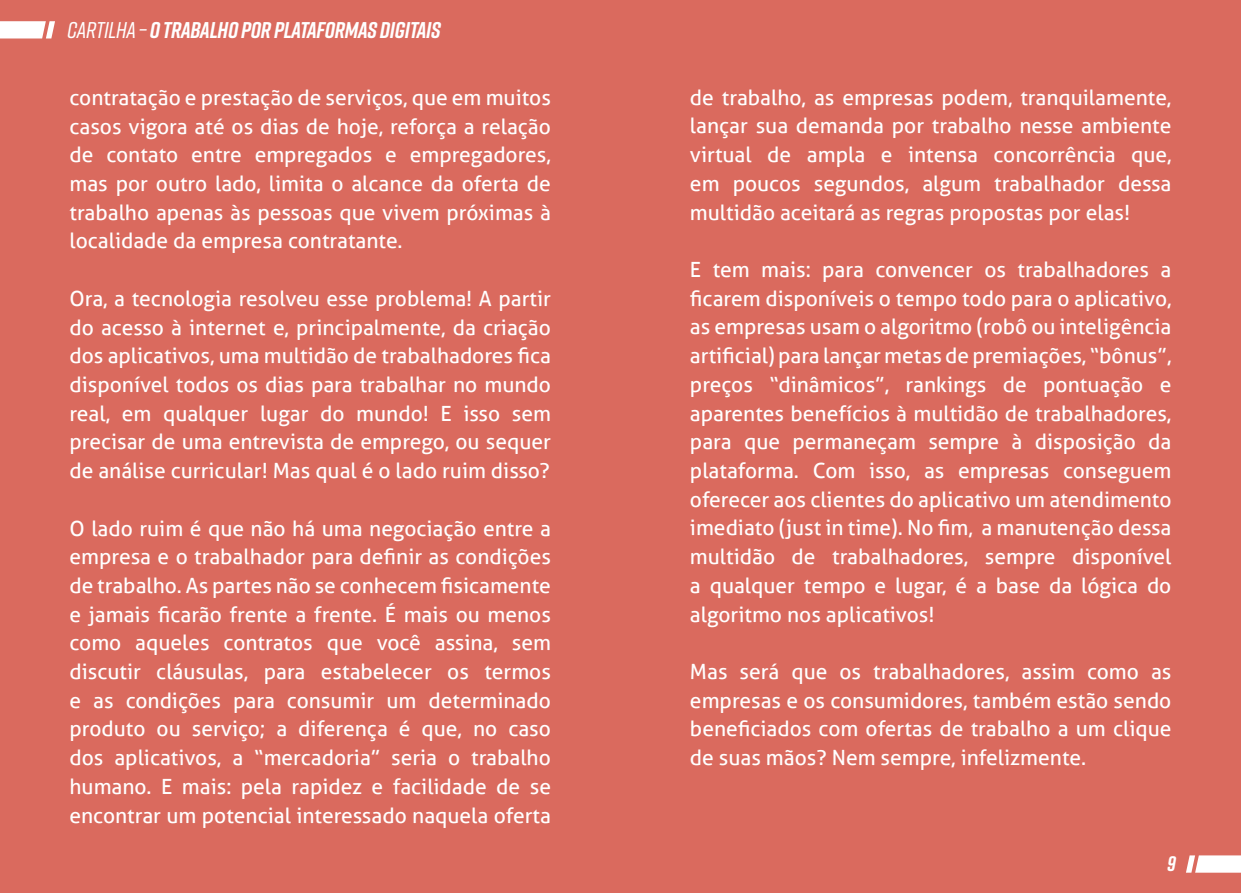
<style>
.page{position:relative;width:1241px;height:893px;background:#fff}
.page>*{position:absolute;margin:0;border:0;box-sizing:border-box;transform-origin:0 0}
.t1{font:italic 700 22.75px "Rift";letter-spacing:-.01em;color:#fff}
.t2{font:21px/28.7px "Aller";color:#fff;text-align:justify}
.t3{font:italic 700 21px "Rift";color:#fff}
.s1{font-weight:500}
</style>
<div class="page">
<div style="left:0;top:0;width:620px;height:893px;background:#da6a5e"></div>
<div style="left:620px;top:0;width:620px;height:893px;background:#da6a5e"></div>
<svg style="left:0;top:21px;width:55px;height:17px"></svg>
<svg style="left:1186px;top:855px;width:54px;height:18px"></svg>
<p class="t1" style="left:67px;top:14px;width:375px"><span class="s1">CARTILHA –</span> O TRABALHO POR PLATAFORMAS DIGITAIS</p>
<p class="t2" style="left:69px;top:83px;width:483px">contratação e prestação de serviços, que em muitos casos vigora até os dias de hoje, reforça a relação de contato entre empregados e empregadores, mas por outro lado, limita o alcance da oferta de trabalho apenas às pessoas que vivem próximas à localidade da empresa contratante.</p>
<p class="t2" style="left:69px;top:284px;width:483px">Ora, a tecnologia resolveu esse problema! A partir do acesso à internet e, principalmente, da criação dos aplicativos, uma multidão de trabalhadores fica disponível todos os dias para trabalhar no mundo real, em qualquer lugar do mundo! E isso sem precisar de uma entrevista de emprego, ou sequer de análise curricular! Mas qual é o lado ruim disso?</p>
<p class="t2" style="left:69px;top:514px;width:483px">O lado ruim é que não há uma negociação entre a empresa e o trabalhador para definir as condições de trabalho. As partes não se conhecem fisicamente e jamais ficarão frente a frente. É mais ou menos como aqueles contratos que você assina, sem discutir cláusulas, para estabelecer os termos e as condições para consumir um determinado produto ou serviço; a diferença é que, no caso dos aplicativos, a “mercadoria” seria o trabalho humano. E mais: pela rapidez e facilidade de se encontrar um potencial interessado naquela oferta</p>
<p class="t2" style="left:690px;top:83px;width:483px">de trabalho, as empresas podem, tranquilamente, lançar sua demanda por trabalho nesse ambiente virtual de ampla e intensa concorrência que, em poucos segundos, algum trabalhador dessa multidão aceitará as regras propostas por elas!</p>
<p class="t2" style="left:690px;top:255px;width:483px">E tem mais: para convencer os trabalhadores a ficarem disponíveis o tempo todo para o aplicativo, as empresas usam o algoritmo (robô ou inteligência artificial) para lançar metas de premiações, “bônus”, preços “dinâmicos”, rankings de pontuação e aparentes benefícios à multidão de trabalhadores, para que permaneçam sempre à disposição da plataforma. Com isso, as empresas conseguem oferecer aos clientes do aplicativo um atendimento imediato (just in time). No fim, a manutenção dessa multidão de trabalhadores, sempre disponível a qualquer tempo e lugar, é a base da lógica do algoritmo nos aplicativos!</p>
<p class="t2" style="left:690px;top:657px;width:483px">Mas será que os trabalhadores, assim como as empresas e os consumidores, também estão sendo beneficiados com ofertas de trabalho a um clique de suas mãos? Nem sempre, infelizmente.</p>
<p class="t3" style="left:1166px;top:848px;width:10px">9</p>
</div>
